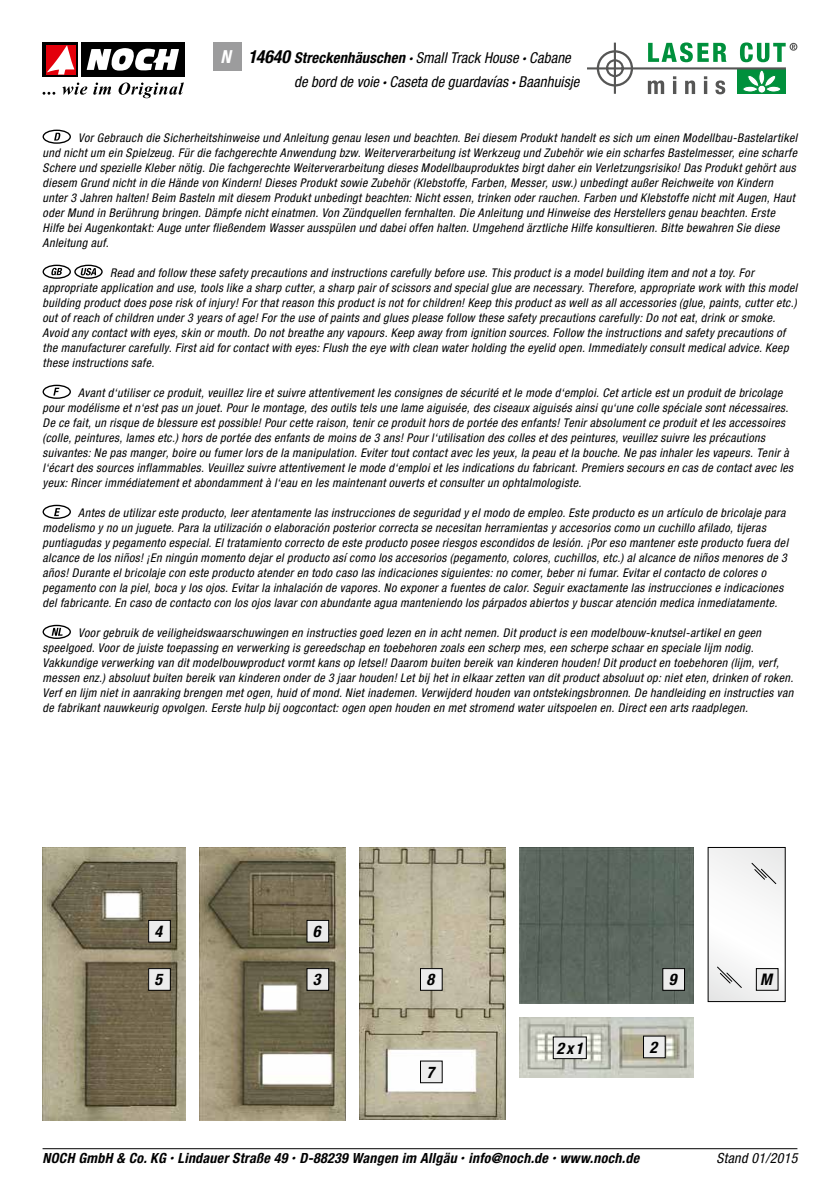
<style>
.page{position:relative;width:840px;height:1191px;background:#fff}
.page>*{position:absolute;margin:0;border:0;box-sizing:border-box;transform-origin:0 0}
.t1{font:italic 700 condensed 18px "Helvetica Neue";color:#fff}
.t2{font:italic 700 condensed 16px "Helvetica Neue LT Pro";color:#000}
.t3{font:italic condensed 15px/24px "Helvetica Neue LT Com";letter-spacing:.01em;color:#000}
.t4{font:italic 700 condensed 14px "Helvetica Neue LT Pro";letter-spacing:.02em;color:#000}
.t5{font:italic condensed 14px "Helvetica Neue LT Com";letter-spacing:.02em;color:#000}
.t6{font:italic condensed 12px/15px "Helvetica Neue LT Com";letter-spacing:.035em;color:#000}
.s1{font-family:"Helvetica Neue LT Pro";font-weight:700;font-size:18px}
.s2{font-family:"Helvetica Neue LT Pro";font-weight:700}
.s3{font-size:8px}
</style>
<div class="page">
<svg style="left:43px;top:43px;width:35px;height:34px"></svg>
<div style="left:81px;top:43px;width:103px;height:34px;background:#000"></div>
<svg style="left:87px;top:48px;width:92px;height:23px"></svg>
<div style="left:46px;top:45px;width:29px;height:30px;background:#e3000b"></div>
<svg style="left:47px;top:46px;width:27px;height:29px"></svg>
<svg style="left:43px;top:92px;width:12px;height:3px"></svg>
<svg style="left:62px;top:82px;width:25px;height:13px"></svg>
<svg style="left:93px;top:82px;width:18px;height:13px"></svg>
<svg style="left:118px;top:82px;width:66px;height:16px"></svg>
<svg style="left:587px;top:42px;width:210px;height:52px"></svg>
<hr style="left:43px;top:1148px;width:754px;height:1px;background:#000">
<img style="left:519px;top:1017px;width:174px;height:60px">
<img style="left:200px;top:847px;width:145px;height:273px">
<img style="left:43px;top:847px;width:143px;height:273px">
<img style="left:359px;top:847px;width:146px;height:272px">
<img style="left:519px;top:847px;width:174px;height:156px">
<svg style="left:709px;top:849px;width:74px;height:150px"></svg>
<div style="left:307px;top:920px;width:21px;height:22px;background:#ececec"></div>
<div style="left:306px;top:920px;width:23px;height:22px;border:1px solid #000"></div>
<div style="left:662px;top:968px;width:22px;height:22px;background:#ececec"></div>
<div style="left:662px;top:968px;width:22px;height:22px;border:1px solid #000"></div>
<div style="left:756px;top:968px;width:21px;height:22px;background:#ececec"></div>
<div style="left:755px;top:968px;width:23px;height:22px;border:1px solid #000"></div>
<div style="left:307px;top:968px;width:21px;height:22px;background:#ececec"></div>
<div style="left:306px;top:968px;width:23px;height:22px;border:1px solid #000"></div>
<div style="left:148px;top:920px;width:22px;height:22px;background:#ececec"></div>
<div style="left:148px;top:920px;width:23px;height:22px;border:1px solid #000"></div>
<div style="left:420px;top:1061px;width:22px;height:21px;background:#ececec"></div>
<div style="left:420px;top:1060px;width:22px;height:23px;border:1px solid #000"></div>
<div style="left:148px;top:968px;width:22px;height:22px;background:#ececec"></div>
<div style="left:148px;top:968px;width:23px;height:22px;border:1px solid #000"></div>
<div style="left:420px;top:968px;width:22px;height:22px;background:#ececec"></div>
<div style="left:420px;top:968px;width:22px;height:22px;border:1px solid #000"></div>
<div style="left:553px;top:1037px;width:33px;height:21px;background:#ececec"></div>
<div style="left:552px;top:1036px;width:34px;height:23px;border:1px solid #000"></div>
<div style="left:643px;top:1036px;width:21px;height:21px;background:#ececec"></div>
<div style="left:213px;top:43px;width:28px;height:28px;background:#9c9c9d"></div>
<svg style="left:43px;top:130px;width:27px;height:13px"></svg>
<div style="left:43px;top:130px;width:28px;height:14px;border:1px solid #000;border-radius:50%"></div>
<svg style="left:54px;top:133px;width:7px;height:8px"></svg>
<svg style="left:43px;top:265px;width:27px;height:13px"></svg>
<div style="left:43px;top:265px;width:28px;height:14px;border:1px solid #000;border-radius:50%"></div>
<svg style="left:51px;top:268px;width:11px;height:7px"></svg>
<svg style="left:75px;top:265px;width:27px;height:13px"></svg>
<div style="left:74px;top:265px;width:29px;height:14px;border:1px solid #000;border-radius:50%"></div>
<svg style="left:80px;top:268px;width:16px;height:7px"></svg>
<svg style="left:43px;top:385px;width:27px;height:13px"></svg>
<div style="left:43px;top:385px;width:28px;height:14px;border:1px solid #000;border-radius:50%"></div>
<svg style="left:53px;top:388px;width:6px;height:7px"></svg>
<svg style="left:43px;top:505px;width:27px;height:13px"></svg>
<div style="left:43px;top:505px;width:28px;height:14px;border:1px solid #000;border-radius:50%"></div>
<div style="left:54px;top:507px;width:6px;height:9px;background:#fff"></div>
<svg style="left:54px;top:508px;width:6px;height:8px"></svg>
<svg style="left:43px;top:625px;width:27px;height:13px"></svg>
<div style="left:43px;top:625px;width:28px;height:14px;border:1px solid #000;border-radius:50%"></div>
<svg style="left:52px;top:628px;width:11px;height:7px"></svg>
<h1 class="t1" style="left:220px;top:46px;width:12px">N</h1>
<p class="t3" style="left:294px;top:46px;width:286px;text-indent:-46px"><span class="s1">14640</span> <span class="s2">Streckenhäuschen ·</span> Small Track House <span class="s2">·</span> Cabane de bord de voie <span class="s2">·</span> Caseta de guardavías <span class="s2">·</span> Baanhuisje</p>
<p class="t6" style="left:43px;top:130px;width:755px;text-indent:36px">Vor Gebrauch die Sicherheitshinweise und Anleitung genau lesen und beachten. Bei diesem Produkt handelt es sich um einen Modellbau-Bastelartikel und nicht um ein Spielzeug. Für die fachgerechte Anwendung bzw. Weiterverarbeitung ist Werkzeug und Zubehör wie ein scharfes Bastelmesser, eine scharfe Schere und spezielle Kleber nötig. Die fachgerechte Weiterverarbeitung dieses Modellbauproduktes birgt daher ein Verletzungsrisiko! Das Produkt gehört aus diesem Grund nicht in die Hände von Kindern! Dieses Produkt sowie Zubehör (Klebstoffe, Farben, Messer, usw.) unbedingt außer Reichweite von Kindern unter 3 Jahren halten! Beim Basteln mit diesem Produkt unbedingt beachten: Nicht essen, trinken oder rauchen. Farben und Klebstoffe nicht mit Augen, Haut oder Mund in Berührung bringen. Dämpfe nicht einatmen. Von Zündquellen fernhalten. Die Anleitung und Hinweise des Herstellers genau beachten. Erste Hilfe bei Augenkontakt: Auge unter fließendem Wasser ausspülen und dabei offen halten. Umgehend ärztliche Hilfe konsultieren. Bitte bewahren Sie diese Anleitung auf.</p>
<p class="t6" style="left:43px;top:265px;width:755px;text-indent:67px">Read and follow these safety precautions and instructions carefully before use. This product is a model building item and not a toy. For appropriate application and use, tools like a sharp cutter, a sharp pair of scissors and special glue are necessary. Therefore, appropriate work with this model building product does pose risk of injury! For that reason this product is not for children! Keep this product as well as all accessories (glue, paints, cutter etc.) out of reach of children under 3 years of age! For the use of paints and glues please follow these safety precautions carefully: Do not eat, drink or smoke.<br>Avoid any contact with eyes, skin or mouth. Do not breathe any vapours. Keep away from ignition sources. Follow the instructions and safety precautions of the manufacturer carefully. First aid for contact with eyes: Flush the eye with clean water holding the eyelid open. Immediately consult medical advice. Keep these instructions safe.</p>
<p class="t6" style="left:43px;top:385px;width:751px;text-indent:36px">Avant d‘utiliser ce produit, veuillez lire et suivre attentivement les consignes de sécurité et le mode d‘emploi. Cet article est un produit de bricolage pour modélisme et n‘est pas un jouet. Pour le montage, des outils tels une lame aiguisée, des ciseaux aiguisés ainsi qu‘une colle spéciale sont nécessaires.<br>De ce fait, un risque de blessure est possible! Pour cette raison, tenir ce produit hors de portée des enfants! Tenir absolument ce produit et les accessoires (colle, peintures, lames etc.) hors de portée des enfants de moins de 3 ans! Pour l‘utilisation des colles et des peintures, veuillez suivre les précautions suivantes: Ne pas manger, boire ou fumer lors de la manipulation. Eviter tout contact avec les yeux, la peau et la bouche. Ne pas inhaler les vapeurs. Tenir à l‘écart des sources inflammables. Veuillez suivre attentivement le mode d‘emploi et les indications du fabricant. Premiers secours en cas de contact avec les yeux: Rincer immédiatement et abondamment à l‘eau en les maintenant ouverts et consulter un ophtalmologiste.</p>
<p class="t6" style="left:43px;top:505px;width:746px;text-indent:36px">Antes de utilizar este producto, leer atentamente las instrucciones de seguridad y el modo de empleo. Este producto es un artículo de bricolaje para modelismo y no un juguete. Para la utilización o elaboración posterior correcta se necesitan herramientas y accesorios como un cuchillo afilado, tijeras puntiagudas y pegamento especial. El tratamiento correcto de este producto posee riesgos escondidos de lesión. ¡Por eso mantener este producto fuera del alcance de los niños! ¡En ningún momento dejar el producto así como los accesorios (pegamento, colores, cuchillos, etc.) al alcance de niños menores de 3 años! Durante el bricolaje con este producto atender en todo caso las indicaciones siguientes: no comer, beber ni fumar. Evitar el contacto de colores o pegamento con la piel, boca y los ojos. Evitar la inhalación de vapores. No exponer a fuentes de calor. Seguir exactamente las instrucciones e indicaciones del fabricante. En caso de contacto con los ojos lavar con abundante agua manteniendo los párpados abiertos y buscar atención medica inmediatamente.</p>
<p class="t6" style="left:43px;top:625px;width:751px;text-indent:36px">Voor gebruik de veiligheidswaarschuwingen en instructies goed lezen en in acht nemen. Dit product is een modelbouw-knutsel-artikel en geen speelgoed. Voor de juiste toepassing en verwerking is gereedschap en toebehoren zoals een scherp mes, een scherpe schaar en speciale lijm nodig.<br>Vakkundige verwerking van dit modelbouwproduct vormt kans op letsel! Daarom buiten bereik van kinderen houden! Dit product en toebehoren (lijm, verf, messen enz.) absoluut buiten bereik van kinderen onder de 3 jaar houden! Let bij het in elkaar zetten van dit product absoluut op: niet eten, drinken of roken.<br>Verf en lijm niet in aanraking brengen met ogen, huid of mond. Niet inademen. Verwijderd houden van ontstekingsbronnen. De handleiding en instructies van de fabrikant nauwkeurig opvolgen. Eerste hulp bij oogcontact: ogen open houden en met stromend water uitspoelen en. Direct een arts raadplegen.</p>
<h2 class="t2" style="left:154px;top:922px;width:9px">4</h2>
<h2 class="t2" style="left:313px;top:922px;width:9px">6</h2>
<h2 class="t2" style="left:313px;top:970px;width:9px">3</h2>
<h2 class="t2" style="left:668px;top:970px;width:9px">9</h2>
<h2 class="t2" style="left:759px;top:970px;width:13px">M</h2>
<h2 class="t2" style="left:154px;top:970px;width:9px">5</h2>
<h2 class="t2" style="left:426px;top:970px;width:9px">8</h2>
<h2 class="t2" style="left:426px;top:1062px;width:9px">7</h2>
<h2 class="t2" style="left:556px;top:1038px;width:28px">2x1</h2>
<h2 class="t2" style="left:649px;top:1037px;width:9px">2</h2>
<p class="t4" style="left:43px;top:1149px;width:597px">NOCH GmbH &amp; Co. KG <span class="s3">•</span> Lindauer Straße 49 <span class="s3">•</span> D-88239 Wangen im Allgäu <span class="s3">•</span> info@noch.de <span class="s3">•</span> www.noch.de</p>
<p class="t5" style="left:716px;top:1149px;width:82px">Stand 01/2015</p>
</div>
